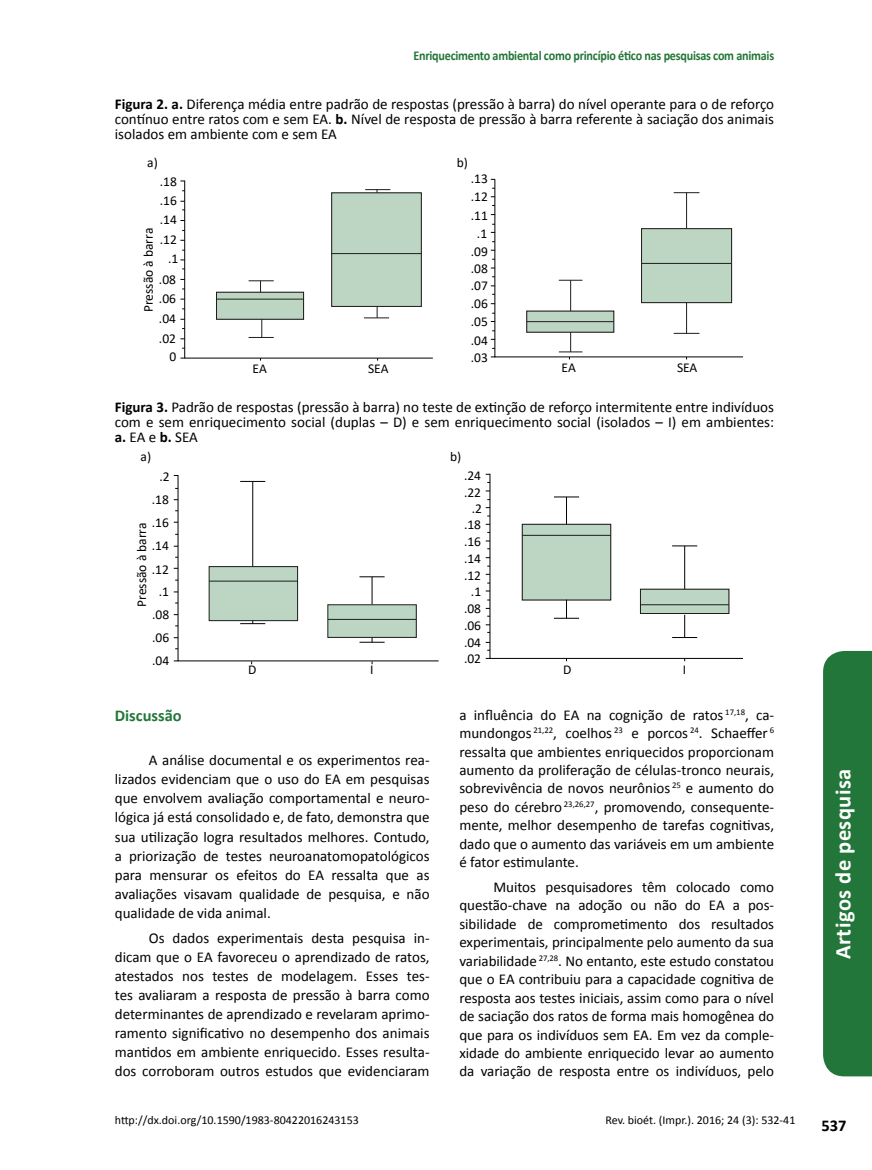
<style>
.page{position:relative;width:872px;height:1170px;background:#fff}
.page>*{position:absolute;margin:0;border:0;box-sizing:border-box;transform-origin:0 0}
.t1{font:700 22.5px "Calibri";letter-spacing:.02em;color:#fff}
.t2{font:700 16.5px "Calibri";color:#237639}
.t3{font:700 16.5px "Calibri";color:#000}
.t4{font:15px/18.5px "Calibri";color:#000;text-align:justify}
.t5{font:13.5px/18px "Calibri";color:#000;text-align:justify}
.t6{font:700 13.5px "Calibri";letter-spacing:-.02em;color:#237639;scale:.9 1}
.t7{font:12px "Calibri";color:#000}
.s1{font-weight:700}
</style>
<div class="page">
<svg style="left:184px;top:180px;width:249px;height:179px"></svg>
<div style="left:216px;top:292px;width:87px;height:27px;background:#bdd6c3"></div>
<div style="left:332px;top:193px;width:89px;height:113px;background:#bdd6c3"></div>
<svg style="left:248px;top:280px;width:26px;height:12px"></svg>
<svg style="left:364px;top:307px;width:25px;height:11px"></svg>
<svg style="left:365px;top:189px;width:25px;height:3px"></svg>
<svg style="left:248px;top:320px;width:26px;height:18px"></svg>
<hr style="left:216px;top:298px;width:87px;height:1px;background:#1d1d1b">
<hr style="left:332px;top:253px;width:89px;height:1px;background:#1d1d1b">
<div style="left:331px;top:192px;width:91px;height:115px;border:1px solid #1d1d1b"></div>
<div style="left:216px;top:292px;width:88px;height:28px;border:1px solid #1d1d1b"></div>
<svg style="left:494px;top:178px;width:249px;height:180px"></svg>
<hr style="left:527px;top:321px;width:87px;height:1px;background:#1d1d1b">
<hr style="left:641px;top:263px;width:90px;height:1px;background:#1d1d1b">
<svg style="left:559px;top:280px;width:23px;height:1px"></svg>
<hr style="left:570px;top:280px;width:1px;height:31px;background:#1d1d1b">
<svg style="left:559px;top:332px;width:23px;height:27px"></svg>
<svg style="left:673px;top:192px;width:26px;height:1px"></svg>
<hr style="left:686px;top:192px;width:1px;height:37px;background:#1d1d1b">
<svg style="left:673px;top:333px;width:26px;height:1px"></svg>
<hr style="left:686px;top:302px;width:1px;height:31px;background:#1d1d1b">
<div style="left:641px;top:228px;width:91px;height:75px;border:1px solid #1d1d1b"></div>
<svg style="left:177px;top:475px;width:262px;height:186px"></svg>
<svg style="left:489px;top:473px;width:254px;height:186px"></svg>
<div style="left:209px;top:566px;width:89px;height:54px;background:#bdd6c3"></div>
<svg style="left:240px;top:481px;width:25px;height:1px"></svg>
<hr style="left:252px;top:481px;width:1px;height:85px;background:#000">
<svg style="left:359px;top:576px;width:25px;height:28px"></svg>
<svg style="left:554px;top:496px;width:25px;height:28px"></svg>
<svg style="left:672px;top:545px;width:25px;height:1px"></svg>
<hr style="left:684px;top:546px;width:1px;height:43px;background:#000">
<svg style="left:672px;top:614px;width:25px;height:24px"></svg>
<svg style="left:359px;top:637px;width:25px;height:5px"></svg>
<svg style="left:240px;top:621px;width:25px;height:3px"></svg>
<div style="left:209px;top:566px;width:89px;height:55px;border:1px solid #1d1d1b"></div>
<div style="left:522px;top:524px;width:88px;height:76px;background:#bdd6c3"></div>
<div style="left:328px;top:604px;width:88px;height:33px;background:#bdd6c3"></div>
<div style="left:327px;top:604px;width:90px;height:33px;border:1px solid #1d1d1b"></div>
<div style="left:522px;top:524px;width:89px;height:76px;border:1px solid #1d1d1b"></div>
<div style="left:640px;top:589px;width:89px;height:24px;background:#bdd6c3"></div>
<div style="left:640px;top:588px;width:89px;height:26px;border:1px solid #1d1d1b"></div>
<hr style="left:640px;top:604px;width:89px;height:1px;background:#1d1d1b">
<hr style="left:522px;top:535px;width:89px;height:1px;background:#1d1d1b">
<hr style="left:328px;top:619px;width:88px;height:1px;background:#1d1d1b">
<hr style="left:209px;top:580px;width:88px;height:1px;background:#1d1d1b">
<svg style="left:554px;top:599px;width:25px;height:19px"></svg>
<div style="left:823px;top:651px;width:49px;height:425px;background:#237639"></div>
<p class="t6" style="left:413px;top:47px;width:402px">Enriquecimento ambiental como princípio ético nas pesquisas com animais</p>
<p class="t4" style="left:115px;top:97px;width:661px;line-height:15px"><span class="s1">Figura 2. a.</span> Diferença média entre padrão de respostas (pressão à barra) do nível operante para o de reforço contínuo entre ratos com e sem EA. <span class="s1">b.</span> Nível de resposta de pressão à barra referente à saciação dos animais isolados em ambiente com e sem EA</p>
<p class="t5" style="left:147px;top:153px;width:12px">a)</p>
<p class="t5" style="left:457px;top:153px;width:13px">b)</p>
<p class="t5" style="left:159px;top:190px;width:21px;line-height:20px;text-align:right">.16 .14 .12 .1 .08</p>
<p class="t5" style="left:159px;top:287px;width:19px;line-height:20.2px">.06 .04 .02</p>
<p class="t5" style="left:253px;top:359px;width:16px">EA</p>
<p class="t5" style="left:368px;top:359px;width:22px">SEA</p>
<p class="t5" style="left:561px;top:358px;width:16px">EA</p>
<p class="t5" style="left:677px;top:358px;width:22px">SEA</p>
<p class="t5" style="left:160px;top:172px;width:19px">.18</p>
<p class="t5" style="left:471px;top:169px;width:19px;text-align:center">.13 .12 .11 .1 .09 .08 .07 .06 .05 .04 .03</p>
<p class="t5" style="left:139px;top:312px;width:86px;rotate:-90deg">Pressão à barra</p>
<p class="t5" style="left:169px;top:347px;width:8px">0</p>
<p class="t4" style="left:115px;top:400px;width:661px;line-height:15px"><span class="s1">Figura 3.</span> Padrão de respostas (pressão à barra) no teste de extinção de reforço intermitente entre indivíduos com e sem enriquecimento social (duplas – D) e sem enriquecimento social (isolados – I) em ambientes: <span class="s1">a.</span> EA e <span class="s1">b.</span> SEA</p>
<p class="t5" style="left:141px;top:447px;width:12px">a)</p>
<p class="t5" style="left:450px;top:447px;width:13px">b)</p>
<p class="t5" style="left:159px;top:467px;width:12px">.2</p>
<p class="t5" style="left:464px;top:467px;width:19px;line-height:16.8px">.24 .22</p>
<p class="t5" style="left:464px;top:515px;width:19px;line-height:17.1px">.18 .16 .14 .12</p>
<p class="t5" style="left:464px;top:600px;width:19px;line-height:16.6px">.08 .06 .04 .02</p>
<p class="t5" style="left:152px;top:488px;width:19px;line-height:23px;text-align:center">.18 .16 .14 .12 .1 .08 .06 .04</p>
<p class="t5" style="left:472px;top:499px;width:12px">.2</p>
<p class="t5" style="left:132px;top:606px;width:86px;rotate:-90deg">Pressão à barra</p>
<p class="t5" style="left:471px;top:582px;width:12px">.1</p>
<p class="t5" style="left:248px;top:660px;width:10px">D</p>
<p class="t5" style="left:370px;top:660px;width:5px">I</p>
<p class="t5" style="left:563px;top:660px;width:10px">D</p>
<p class="t5" style="left:683px;top:660px;width:5px">I</p>
<p class="t2" style="left:115px;top:704px;width:68px">Discussão</p>
<p class="t4" style="left:115px;top:750px;width:316px;line-height:19px;text-indent:34px">A análise documental e os experimentos rea&shy;lizados evidenciam que o uso do EA em pesquisas que envolvem avaliação comportamental e neuro&shy;lógica já está consolidado e, de fato, demonstra que sua utilização logra resultados melhores. Contudo, a priorização de testes neuroanatomopatológicos para mensurar os efeitos do EA ressalta que as avaliações visavam qualidade de pesquisa, e não qualidade de vida animal.</p>
<p class="t4" style="left:115px;top:928px;width:316px;line-height:19px;text-indent:34px">Os dados experimentais desta pesquisa in&shy;dicam que o EA favoreceu o aprendizado de ratos, atestados nos testes de modelagem. Esses tes&shy;tes avaliaram a resposta de pressão à barra como determinantes de aprendizado e revelaram aprimo&shy;ramento significativo no desempenho dos animais mantidos em ambiente enriquecido. Esses resulta&shy;dos corroboram outros estudos que evidenciaram</p>
<p class="t7" style="left:115px;top:1112px;width:245px">http://dx.doi.org/10.1590/1983-80422016243153</p>
<p class="t4" style="left:459px;top:705px;width:316px">a influência do EA na cognição de ratos <sup>17,18</sup>, ca&shy;mundongos <sup>21,22</sup>, coelhos <sup>23</sup> e porcos <sup>24</sup>. Schaeffer <sup>6 </sup>ressalta que ambientes enriquecidos proporcionam aumento da proliferação de células-tronco neurais, sobrevivência de novos neurônios <sup>25</sup> e aumento do peso do cérebro <sup>23,26,27</sup>, promovendo, consequente&shy;mente, melhor desempenho de tarefas cognitivas, dado que o aumento das variáveis em um ambiente é fator estimulante.</p>
<p class="t4" style="left:459px;top:877px;width:316px;text-indent:34px">Muitos pesquisadores têm colocado como questão-chave na adoção ou não do EA a pos&shy;sibilidade de comprometimento dos resultados experimentais, principalmente pelo aumento da sua variabilidade <sup>27,28</sup>. No entanto, este estudo constatou que o EA contribuiu para a capacidade cognitiva de resposta aos testes iniciais, assim como para o nível de saciação dos ratos de forma mais homogênea do que para os indivíduos sem EA. Em vez da comple&shy;xidade do ambiente enriquecido levar ao aumento da variação de resposta entre os indivíduos, pelo</p>
<p class="t7" style="left:605px;top:1112px;width:191px">Rev. bioét. (Impr.). 2016; 24 (3): 532-41</p>
<h1 class="t1" style="left:828px;top:959px;width:192px;rotate:-90deg">Artigos de pesquisa</h1>
<p class="t3" style="left:821px;top:1115px;width:27px">537</p>
</div>
